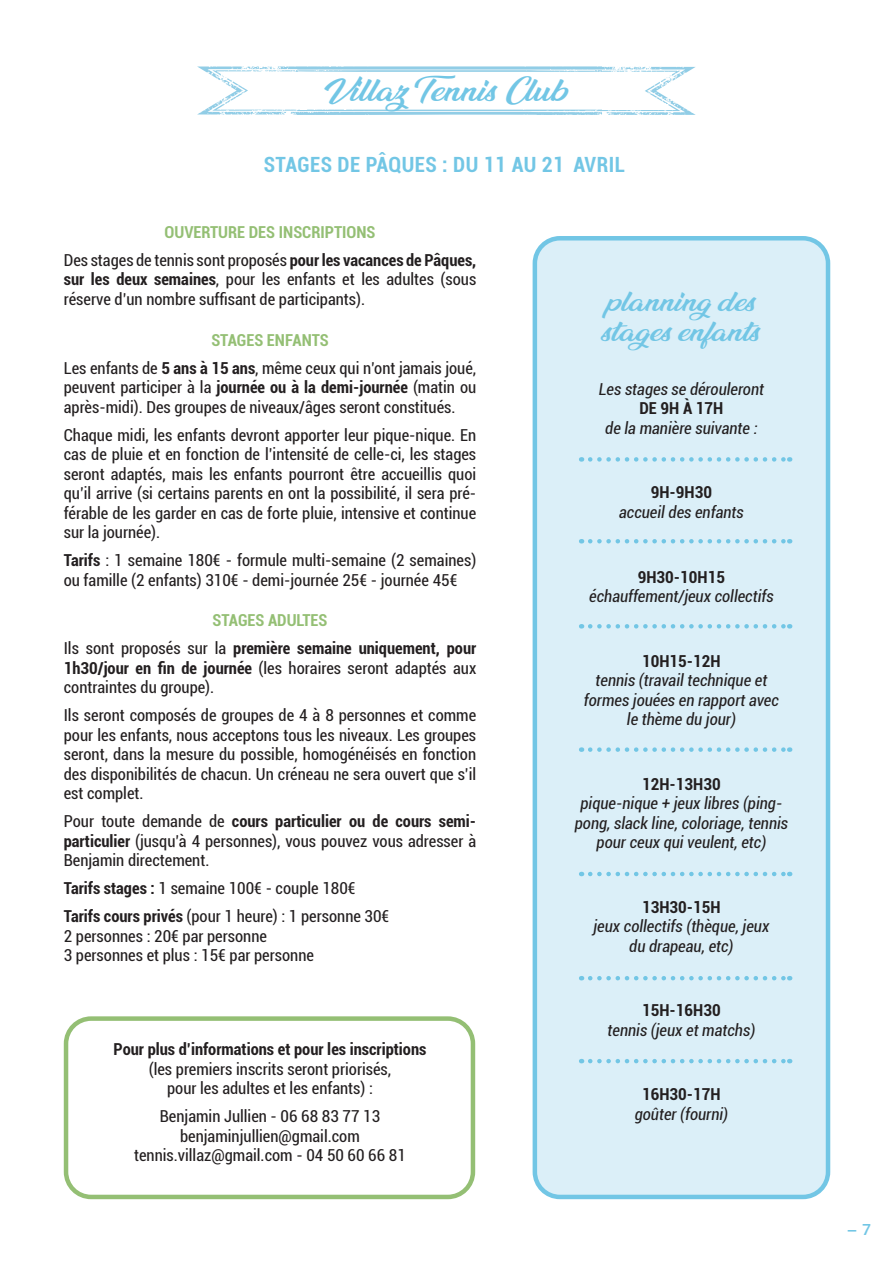
<style>
.page{position:relative;width:893px;height:1263px;background:#fff}
.page>*{position:absolute;margin:0;border:0;box-sizing:border-box;transform-origin:0 0}
.titre{font:900 27px "Ananda";color:#72c6e5;scale:1.2 1}
.texte{font:900 24px/30px "Ananda";color:#72c6e5;scale:1.2 1}
.S-TITRE{font:700 condensed 21px "Roboto";letter-spacing:.02em;color:#72c6e5}
.TEXTE{font:condensed 16.5px/19.5px "Roboto";color:#231f20;text-align:justify}
.texte-2{font:italic condensed 16.5px/19.5px "Roboto";color:#231f20;text-align:center}
.PARAGRAPHE{font:700 condensed 16.5px "Roboto";color:#94bf74}
.t1{font:700 15px "Gravity";color:#72c6e5;scale:1.5 1}
.s1{font-weight:700}
.s2{font-weight:700;font-style:normal}
</style>
<div class="page">
<div style="left:535px;top:238px;width:293px;height:959px;background:#dbeff8;border-radius:25px"></div>
<div style="left:533px;top:236px;width:297px;height:963px;border:4px solid #72c6e5;border-radius:25px"></div>
<svg style="left:590px;top:457px;width:200px;height:5px"></svg>
<svg style="left:590px;top:539px;width:200px;height:4px"></svg>
<svg style="left:590px;top:624px;width:200px;height:4px"></svg>
<svg style="left:590px;top:747px;width:200px;height:5px"></svg>
<svg style="left:590px;top:872px;width:200px;height:4px"></svg>
<svg style="left:590px;top:976px;width:200px;height:4px"></svg>
<svg style="left:590px;top:1059px;width:200px;height:4px"></svg>
<div style="left:64px;top:1016px;width:411px;height:183px;border:4px solid #94bf74;border-radius:25px"></div>
<svg style="left:197px;top:67px;width:499px;height:48px"></svg>
<p class="titre" style="left:325px;top:76px;width:204px">Villaz Tennis Club</p>
<p class="S-TITRE" style="left:264px;top:150px;width:362px">STAGES DE PÂQUES : DU 11 AU 21 AVRIL</p>
<p class="PARAGRAPHE" style="left:165px;top:220px;width:212px">OUVERTURE DES INSCRIPTIONS</p>
<p class="TEXTE" style="left:64px;top:250px;width:414px">Des stages de tennis sont proposés <span class="s1">pour les vacances de Pâques, sur les deux semaines</span>, pour les enfants et les adultes (sous réserve d’un nombre suffisant de participants).</p>
<p class="PARAGRAPHE" style="left:211px;top:328px;width:119px">STAGES ENFANTS</p>
<p class="TEXTE" style="left:64px;top:357px;width:414px">Les enfants de <span class="s1">5 ans à 15 ans</span>, même ceux qui n’ont jamais joué, peuvent participer à la <span class="s1">journée ou à la demi-journée</span> (matin ou après-midi). Des groupes de niveaux/âges seront constitués.</p>
<p class="TEXTE" style="left:64px;top:424px;width:414px">Chaque midi, les enfants devront apporter leur pique-nique. En cas de pluie et en fonction de l’intensité de celle-ci, les stages seront adaptés, mais les enfants pourront être accueillis quoi qu’il arrive (si certains parents en ont la possibilité, il sera pré&shy;férable de les garder en cas de forte pluie, intensive et continue sur la journée).</p>
<p class="TEXTE" style="left:64px;top:550px;width:414px"><span class="s1">Tarifs</span> : 1 semaine 180€ - formule multi-semaine (2 semaines) ou famille (2 enfants) 310€ - demi-journée 25€ - journée 45€</p>
<p class="PARAGRAPHE" style="left:212px;top:609px;width:117px">STAGES ADULTES</p>
<p class="TEXTE" style="left:64px;top:638px;width:414px">Ils sont proposés sur la <span class="s1">première semaine uniquement, pour 1h30/jour en fin de journée</span> (les horaires seront adaptés aux contraintes du groupe).</p>
<p class="TEXTE" style="left:64px;top:705px;width:414px">Ils seront composés de groupes de 4 à 8 personnes et comme pour les enfants, nous acceptons tous les niveaux. Les groupes seront, dans la mesure du possible, homogénéisés en fonction des disponibilités de chacun. Un créneau ne sera ouvert que s’il est complet.</p>
<p class="TEXTE" style="left:64px;top:811px;width:414px">Pour toute demande de <span class="s1">cours particulier ou de cours semi&shy;particulier</span> (jusqu’à 4 personnes), vous pouvez vous adresser à Benjamin directement.</p>
<p class="TEXTE" style="left:64px;top:878px;width:293px"><span class="s1">Tarifs stages :</span> 1 semaine 100€ - couple 180€</p>
<p class="TEXTE" style="left:64px;top:906px;width:327px;text-align:left"><span class="s1">Tarifs cours privés</span> (pour 1 heure) : 1 personne 30€<br>2 personnes : 20€ par personne<br>3 personnes et plus : 15€ par personne</p>
<p class="TEXTE" style="left:114px;top:1039px;width:314px;text-align:center"><span class="s1">Pour plus d’informations et pour les inscriptions </span>(les premiers inscrits seront priorisés,<br>pour les adultes et les enfants) :</p>
<p class="TEXTE" style="left:134px;top:1106px;width:273px;text-align:center">Benjamin Jullien - 06 68 83 77 13 benjaminjullien@gmail.com tennis.villaz@gmail.com - 04 50 60 66 81</p>
<p class="texte" style="left:602px;top:288px;width:133px">planning des stages enfants</p>
<p class="texte-2" style="left:599px;top:379px;width:167px">Les stages se dérouleront<br><span class="s2">DE 9H À 17H<br></span>de la manière suivante :</p>
<p class="texte-2" style="left:619px;top:482px;width:126px"><span class="s2">9H-9H30<br></span>accueil des enfants</p>
<p class="texte-2" style="left:589px;top:566px;width:186px"><span class="s2">9H30-10H15 </span>échauffement/jeux collectifs</p>
<p class="texte-2" style="left:584px;top:650px;width:197px"><span class="s2">10H15-12H<br></span>tennis (travail technique et formes jouées en rapport avec le thème du jour)</p>
<p class="texte-2" style="left:575px;top:773px;width:215px"><span class="s2">12H-13H30<br></span>pique-nique + jeux libres (ping&shy;pong, slack line, coloriage, tennis pour ceux qui veulent, etc)</p>
<p class="texte-2" style="left:593px;top:896px;width:177px"><span class="s2">13H30-15H<br></span>jeux collectifs (thèque, jeux du drapeau, etc)</p>
<p class="texte-2" style="left:608px;top:1000px;width:149px"><span class="s2">15H-16H30<br></span>tennis (jeux et matchs)</p>
<p class="texte-2" style="left:635px;top:1084px;width:95px"><span class="s2">16H30-17H </span>goûter (fourni)</p>
<p class="t1" style="left:845px;top:1220px;width:19px">- 7</p>
</div>
